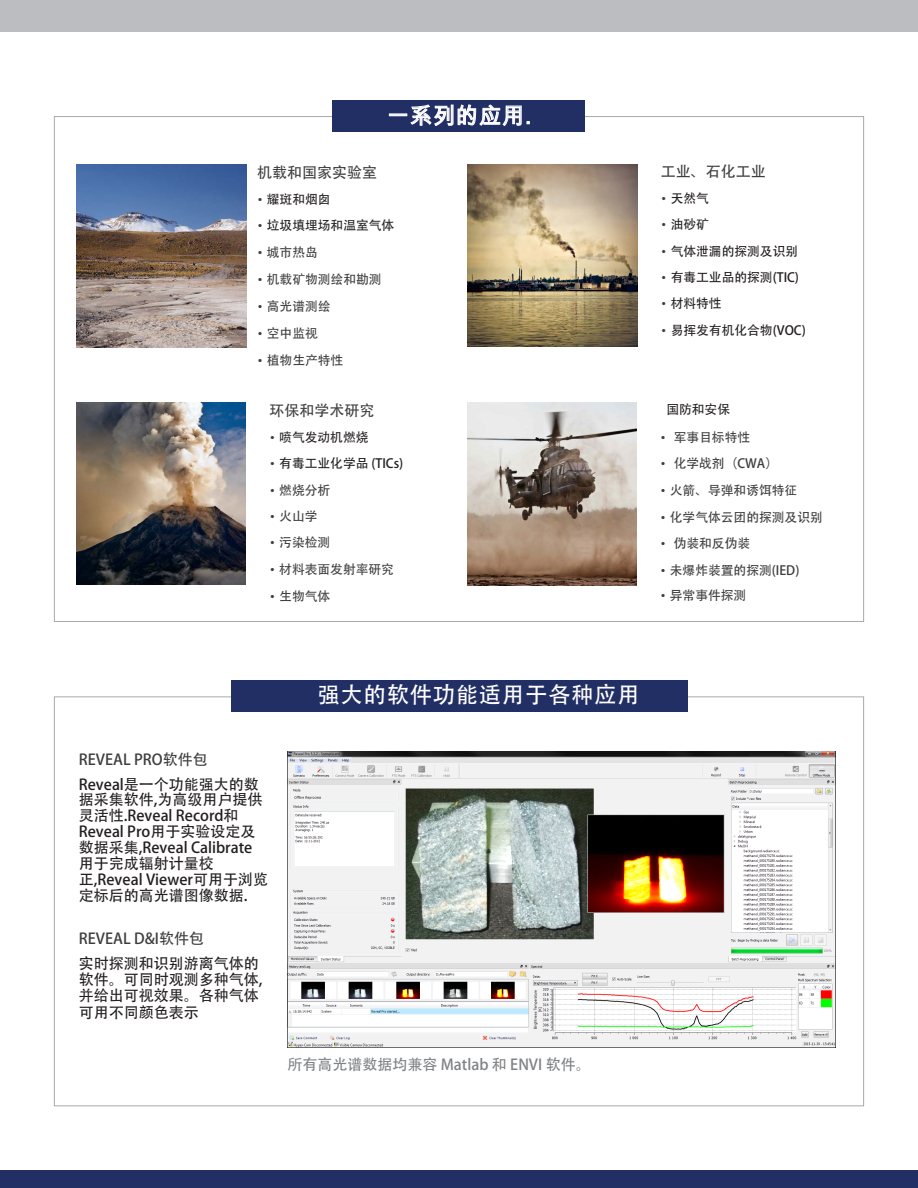
<style>
.page{position:relative;width:918px;height:1188px;background:#fff}
.page>*{position:absolute;margin:0;border:0;box-sizing:border-box;transform-origin:0 0}
.Titre_section_chinoi{font:22.5px "Adobe Heiti Std";letter-spacing:.025em;color:#fff}
.Titres_sectionsbleu{font:22.5px "Arial Unicode MS";letter-spacing:.025em;color:#fff}
.Texte_courant{font:15px/15.9px "Adobe Heiti Std";color:#231f20}
.Texte_courant-2{font:15px/24.6px "Adobe Heiti Std";color:#3e3e3f}
.Légende{font:15px "Adobe Heiti Std";color:#808285}
.New_sous-titres{font:15px "Adobe Heiti Std";color:#3e3e3f}
.New-Liste_puce{font:12.75px "Adobe Heiti Std";color:#3e3e3f}
.New-Liste_puce-2{font:12.75px "Adobe Heiti Std";color:#231f20}
.t1{font:12.75px "Adobe Heiti Std";color:#221e1f}
.s1{font-family:"Gotham";font-weight:300;color:#3e3e3f}
.s2{font-family:"Gotham";font-weight:300}
.s3{color:#3e3e3f}
.s4{color:#231f20}
</style>
<div class="page">
<img style="left:76px;top:164px;width:170px;height:183px">
<img style="left:468px;top:164px;width:169px;height:183px">
<img style="left:76px;top:402px;width:170px;height:183px">
<img style="left:288px;top:751px;width:547px;height:296px">
<div style="left:0;top:1170px;width:918px;height:18px;background:#222f65"></div>
<div style="left:231px;top:681px;width:456px;height:31px;background:#222f65"></div>
<div style="left:333px;top:100px;width:252px;height:31px;background:#222f65"></div>
<svg style="left:389px;top:105px;width:140px;height:27px"></svg>
<div style="left:0;top:0;width:918px;height:31px;background:#bcbdc0"></div>
<img style="left:467px;top:403px;width:170px;height:182px">
<p class="Titres_sectionsbleu" style="left:387px;top:100px;width:146px">一系列的应用.</p>
<p class="New_sous-titres" style="left:257px;top:164px;width:121px">机载和国家实验室</p>
<p class="New-Liste_puce-2" style="left:257px;top:192px;width:75px"><span class="s1">•</span> 耀斑和烟囱</p>
<p class="New-Liste_puce-2" style="left:257px;top:218px;width:139px"><span class="s1">•</span> 垃圾填埋场和温室气体</p>
<p class="New-Liste_puce" style="left:257px;top:244px;width:62px"><span class="s2">•</span> 城市热岛</p>
<p class="New-Liste_puce" style="left:257px;top:271px;width:126px"><span class="s2">•</span> 机载矿物测绘和勘测</p>
<p class="New-Liste_puce" style="left:257px;top:298px;width:75px"><span class="s2">•</span> 高光谱测绘</p>
<p class="New-Liste_puce" style="left:257px;top:325px;width:62px"><span class="s2">•</span> 空中监视</p>
<p class="New-Liste_puce" style="left:257px;top:353px;width:88px"><span class="s2">•</span> 植物生产特性</p>
<p class="New_sous-titres" style="left:269px;top:402px;width:106px">环保和学术研究</p>
<p class="New-Liste_puce-2" style="left:269px;top:429px;width:101px"><span class="s1">•</span> 喷气发动机燃烧</p>
<p class="New-Liste_puce-2" style="left:269px;top:456px;width:135px"><span class="s1">•</span> 有毒工业化学品 (TICs)</p>
<p class="New-Liste_puce" style="left:269px;top:482px;width:62px"><span class="s2">•</span> 燃烧分析</p>
<p class="New-Liste_puce" style="left:269px;top:509px;width:50px"><span class="s2">•</span> 火山学</p>
<p class="New-Liste_puce" style="left:269px;top:535px;width:62px"><span class="s2">•</span> 污染检测</p>
<p class="New-Liste_puce" style="left:269px;top:562px;width:126px"><span class="s2">•</span> 材料表面发射率研究</p>
<p class="New-Liste_puce" style="left:269px;top:589px;width:62px"><span class="s2">•</span> 生物气体</p>
<p class="New_sous-titres" style="left:661px;top:162px;width:106px">工业、石化工业</p>
<p class="New-Liste_puce-2" style="left:661px;top:190px;width:50px"><span class="s1">•</span> 天然气</p>
<p class="New-Liste_puce-2" style="left:661px;top:217px;width:50px"><span class="s1">•</span> 油砂矿</p>
<p class="New-Liste_puce-2" style="left:661px;top:243px;width:139px"><span class="s1">•</span> 气体泄漏的探测及识别</p>
<p class="New-Liste_puce-2" style="left:661px;top:269px;width:140px"><span class="s1">•</span> 有毒工业品的探测(TIC)</p>
<p class="New-Liste_puce-2" style="left:661px;top:296px;width:62px"><span class="s1">•</span> 材料特性</p>
<p class="New-Liste_puce-2" style="left:661px;top:322px;width:146px"><span class="s1">•</span> 易挥发有机化合物(VOC)</p>
<p class="t1" style="left:666px;top:402px;width:65px">国防和安保</p>
<p class="New-Liste_puce" style="left:660px;top:430px;width:92px"><span class="s2">•</span> 军事目标特性</p>
<p class="New-Liste_puce" style="left:660px;top:456px;width:120px"><span class="s2">•</span> 化学战剂（CWA）</p>
<p class="New-Liste_puce" style="left:660px;top:483px;width:139px"><span class="s2">•</span> 火箭、导弹和诱饵特征</p>
<p class="New-Liste_puce" style="left:660px;top:509px;width:164px"><span class="s2">•</span> 化学气体云团的探测及识别</p>
<p class="New-Liste_puce" style="left:660px;top:536px;width:92px"><span class="s2">•</span> 伪装和反伪装</p>
<p class="New-Liste_puce" style="left:660px;top:562px;width:141px"><span class="s2">•</span> 未爆炸装置的探测(IED)</p>
<p class="New-Liste_puce" style="left:660px;top:588px;width:88px"><span class="s2">•</span> 异常事件探测</p>
<p class="Texte_courant" style="left:79px;top:747px;width:182px;line-height:24.6px"><span class="s3">REVEAL PRO软件包<br></span>Reveal是一个功能强大的数</p>
<p class="Texte_courant" style="left:79px;top:792px;width:191px">据采集软件,为高级用户提供灵活性.Reveal Record和<br>Reveal Pro用于实验设定及数据采集,Reveal Calibrate用于完成辐射计量校正,Reveal Viewer可用于浏览定标后的高光谱图像数据.</p>
<p class="Texte_courant-2" style="left:79px;top:927px;width:182px">REVEAL D&amp;I软件包<br><span class="s4">实时探测和识别游离气体的</span></p>
<p class="Texte_courant" style="left:79px;top:972px;width:185px;line-height:16.4px">软件。可同时观测多种气体,并给出可视效果。各种气体可用不同颜色表示</p>
<p class="Titre_section_chinoi" style="left:317px;top:682px;width:324px">强大的软件功能适用于各种应用</p>
<p class="Légende" style="left:288px;top:1055px;width:305px">所有高光谱数据均兼容 Matlab 和 ENVI 软件。</p>
</div>
